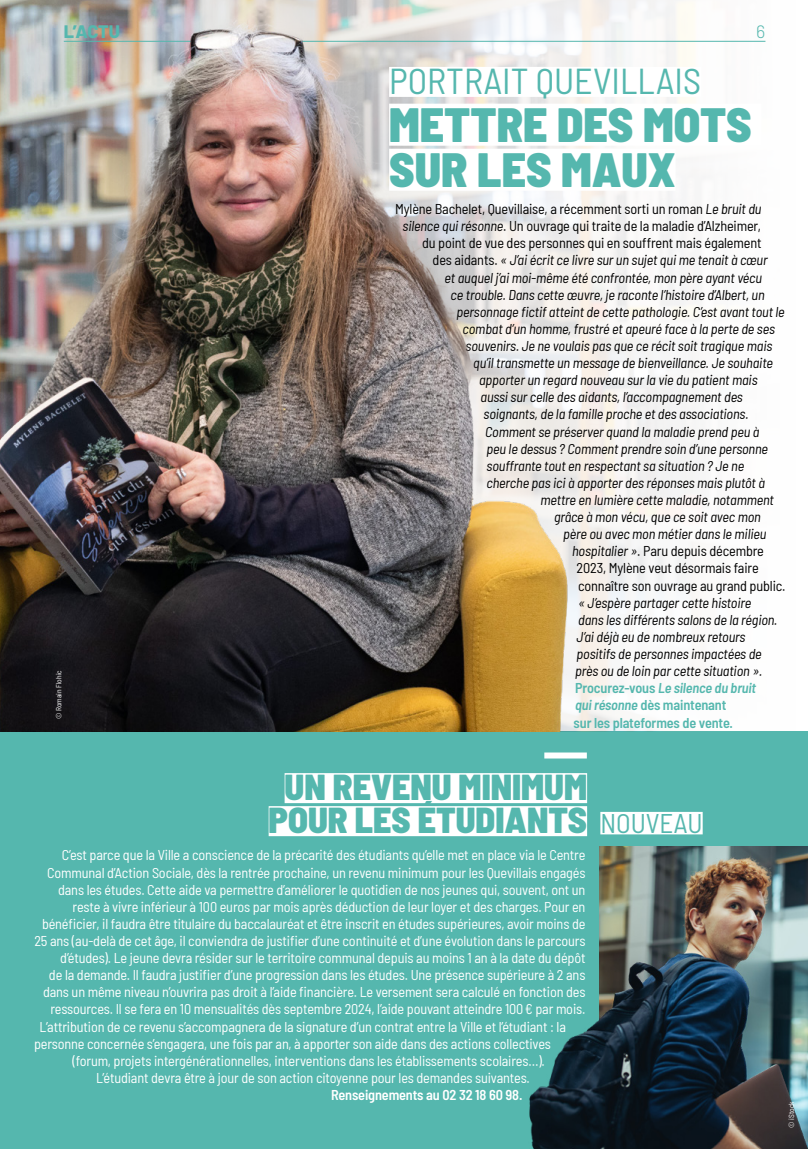
<style>
.page{position:relative;width:808px;height:1149px;background:#fff}
.page>*{position:absolute;margin:0;border:0;box-sizing:border-box;transform-origin:0 0}
.t1{font:900 semi-condensed 48px/45px "Barlow";color:#55b7ae}
.t2{font:900 semi-condensed 36px/33px "Barlow";color:#55b7ae}
.t3{font:semi-condensed 36px "Barlow";color:#55b7ae}
.t4{font:800 18px "Barlow";color:#55b7ae}
.t5{font:300 18px "Barlow";color:#55b7ae}
.t6{font:semi-condensed 14.25px "Barlow";letter-spacing:-.01em;color:#fff}
.t7{font:italic semi-condensed 14.25px "Barlow";letter-spacing:-.01em;color:#000}
.t8{font:semi-condensed 14.25px "Barlow";letter-spacing:-.01em;color:#000}
.t9{font:600 semi-condensed 14.25px "Barlow";letter-spacing:-.01em;color:#55b7ae}
.t10{font:italic 600 semi-condensed 14.25px "Barlow";letter-spacing:-.01em;color:#55b7ae}
.t11{font:600 semi-condensed 14.25px "Barlow";letter-spacing:-.01em;color:#fff}
.t12{font:semi-condensed 7.5px "Barlow";color:#fff}
.s1{font-style:italic}
.s2{font-style:normal}
.s3{font-weight:400;font-size:27px}
</style>
<div class="page">
<div style="left:0;top:731px;width:808px;height:417px;background:#55b7ae"></div>
<img style="left:0;top:0;width:766px;height:731px">
<hr style="left:64px;top:41px;width:701px;height:1px;background:#55b7ae">
<div style="left:285px;top:772px;width:302px;height:30px;background:#fff"></div>
<div style="left:269px;top:805px;width:318px;height:30px;background:#fff"></div>
<div style="left:600px;top:811px;width:103px;height:23px;background:#fff"></div>
<div style="left:544px;top:752px;width:43px;height:6px;background:#fff"></div>
<div style="left:389px;top:67px;width:312px;height:30px;background:#fff"></div>
<div style="left:389px;top:104px;width:372px;height:42px;background:#fff"></div>
<div style="left:389px;top:149px;width:287px;height:42px;background:#fff"></div>
<img style="left:529px;top:846px;width:279px;height:302px">
<p class="t4" style="left:64px;top:18px;width:58px">L’ACTU</p>
<p class="t5" style="left:756px;top:19px;width:11px">6</p>
<p class="t12" style="left:54px;top:719px;width:50px;rotate:-90deg">© Romain Flohic</p>
<h2 class="t3" style="left:389px;top:55px;width:313px">PORTRAIT QUEVILLAIS</h2>
<h1 class="t1" style="left:389px;top:99px;width:364px">METTRE DES MOTS<br>SUR LES MAUX</h1>
<p class="t8" style="left:395px;top:199px;width:368px">Mylène Bachelet, Quevillaise, a récemment sorti un roman <span class="s1">Le bruit du</span></p>
<p class="t8" style="left:403px;top:216px;width:360px"><span class="s1">silence qui résonne</span>. Un ouvrage qui traite de la maladie d’Alzheimer,</p>
<p class="t8" style="left:422px;top:233px;width:341px">du point de vue des personnes qui en souffrent mais également</p>
<p class="t7" style="left:433px;top:250px;width:336px"><span class="s2">des aidants.</span> « J’ai écrit ce livre sur un sujet qui me tenait à cœur</p>
<p class="t7" style="left:445px;top:267px;width:319px">et auquel j’ai moi-même été confrontée, mon père ayant vécu</p>
<p class="t7" style="left:451px;top:284px;width:316px">ce trouble. Dans cette œuvre, je raconte l’histoire d’Albert, un</p>
<p class="t7" style="left:457px;top:301px;width:330px">personnage fictif atteint de cette pathologie. C’est avant tout le</p>
<p class="t7" style="left:463px;top:318px;width:314px">combat d’un homme, frustré et apeuré face à la perte de ses</p>
<p class="t7" style="left:466px;top:335px;width:308px">souvenirs. Je ne voulais pas que ce récit soit tragique mais</p>
<p class="t7" style="left:473px;top:352px;width:301px">qu’il transmette un message de bienveillance. Je souhaite</p>
<p class="t7" style="left:479px;top:370px;width:280px">apporter un regard nouveau sur la vie du patient mais</p>
<p class="t7" style="left:481px;top:387px;width:264px">aussi sur celle des aidants, l’accompagnement des</p>
<p class="t7" style="left:484px;top:404px;width:266px">soignants, de la famille proche et des associations.</p>
<p class="t7" style="left:485px;top:421px;width:276px">Comment se préserver quand la maladie prend peu à</p>
<p class="t7" style="left:487px;top:438px;width:283px">peu le dessus ? Comment prendre soin d’une personne</p>
<p class="t7" style="left:487px;top:455px;width:259px">souffrante tout en respectant sa situation ? Je ne</p>
<p class="t7" style="left:487px;top:472px;width:280px">cherche pas ici à apporter des réponses mais plutôt à</p>
<p class="t7" style="left:541px;top:489px;width:235px">mettre en lumière cette maladie, notamment</p>
<p class="t7" style="left:554px;top:506px;width:208px">grâce à mon vécu, que ce soit avec mon</p>
<p class="t7" style="left:563px;top:523px;width:205px">père ou avec mon métier dans le milieu</p>
<p class="t8" style="left:572px;top:541px;width:193px"><span class="s1">hospitalier »</span>. Paru depuis décembre</p>
<p class="t8" style="left:577px;top:558px;width:184px">2023, Mylène veut désormais faire</p>
<p class="t8" style="left:578px;top:575px;width:209px">connaître son ouvrage au grand public.</p>
<p class="t7" style="left:578px;top:592px;width:175px">« J’espère partager cette histoire</p>
<p class="t7" style="left:578px;top:609px;width:201px">dans les différents salons de la région.</p>
<p class="t7" style="left:577px;top:626px;width:170px">J’ai déjà eu de nombreux retours</p>
<p class="t7" style="left:577px;top:643px;width:187px">positifs de personnes impactées de</p>
<p class="t7" style="left:575px;top:660px;width:189px">près ou de loin par cette situation ».</p>
<p class="t10" style="left:575px;top:677px;width:183px"><span class="s2">Procurez-vous</span> Le silence du bruit</p>
<p class="t9" style="left:575px;top:694px;width:153px"><span class="s1">qui résonne</span> dès maintenant</p>
<p class="t9" style="left:574px;top:711px;width:161px">sur les plateformes de vente.</p>
<h2 class="t2" style="left:269px;top:768px;width:435px;text-indent:16px">UN REVENU MINIMUM<br>POUR LES ÉTUDIANTS <span class="s3">NOUVEAU</span></h2>
<p class="t6" style="left:62px;top:844px;width:525px">C’est parce que la Ville a conscience de la précarité des étudiants qu’elle met en place via le Centre</p>
<p class="t6" style="left:47px;top:861px;width:540px">Communal d’Action Sociale, dès la rentrée prochaine, un revenu minimum pour les Quevillais engagés</p>
<p class="t6" style="left:58px;top:879px;width:529px">dans les études. Cette aide va permettre d’améliorer le quotidien de nos jeunes qui, souvent, ont un</p>
<p class="t6" style="left:73px;top:896px;width:514px">reste à vivre inférieur à 100 euros par mois après déduction de leur loyer et des charges. Pour en</p>
<p class="t6" style="left:42px;top:913px;width:545px">bénéficier, il faudra être titulaire du baccalauréat et être inscrit en études supérieures, avoir moins de</p>
<p class="t6" style="left:34px;top:930px;width:552px">25 ans (au-delà de cet âge, il conviendra de justifier d’une continuité et d’une évolution dans le parcours</p>
<p class="t6" style="left:60px;top:947px;width:527px">d’études). Le jeune devra résider sur le territoire communal depuis au moins 1 an à la date du dépôt</p>
<p class="t6" style="left:49px;top:964px;width:538px">de la demande. Il faudra justifier d’une progression dans les études. Une présence supérieure à 2 ans</p>
<p class="t6" style="left:43px;top:981px;width:544px">dans un même niveau n’ouvrira pas droit à l’aide financière. Le versement sera calculé en fonction des</p>
<p class="t6" style="left:50px;top:998px;width:536px">ressources. Il se fera en 10 mensualités dès septembre 2024, l’aide pouvant atteindre 100€ par mois.</p>
<p class="t6" style="left:40px;top:1015px;width:528px">L’attribution de ce revenu s’accompagnera de la signature d’un contrat entre la Ville et l’étudiant : la</p>
<p class="t6" style="left:34px;top:1032px;width:518px">personne concernée s’engagera, une fois par an, à apporter son aide dans des actions collectives</p>
<p class="t6" style="left:72px;top:1050px;width:474px">(forum, projets intergénérationnelles, interventions dans les établissements scolaires…).</p>
<p class="t6" style="left:96px;top:1067px;width:435px">L’étudiant devra être à jour de son action citoyenne pour les demandes suivantes.</p>
<p class="t11" style="left:331px;top:1084px;width:193px">Renseignements au 02 32 18 60 98.</p>
<p class="t12" style="left:786px;top:1127px;width:28px;rotate:-90deg">© iStock</p>
</div>
